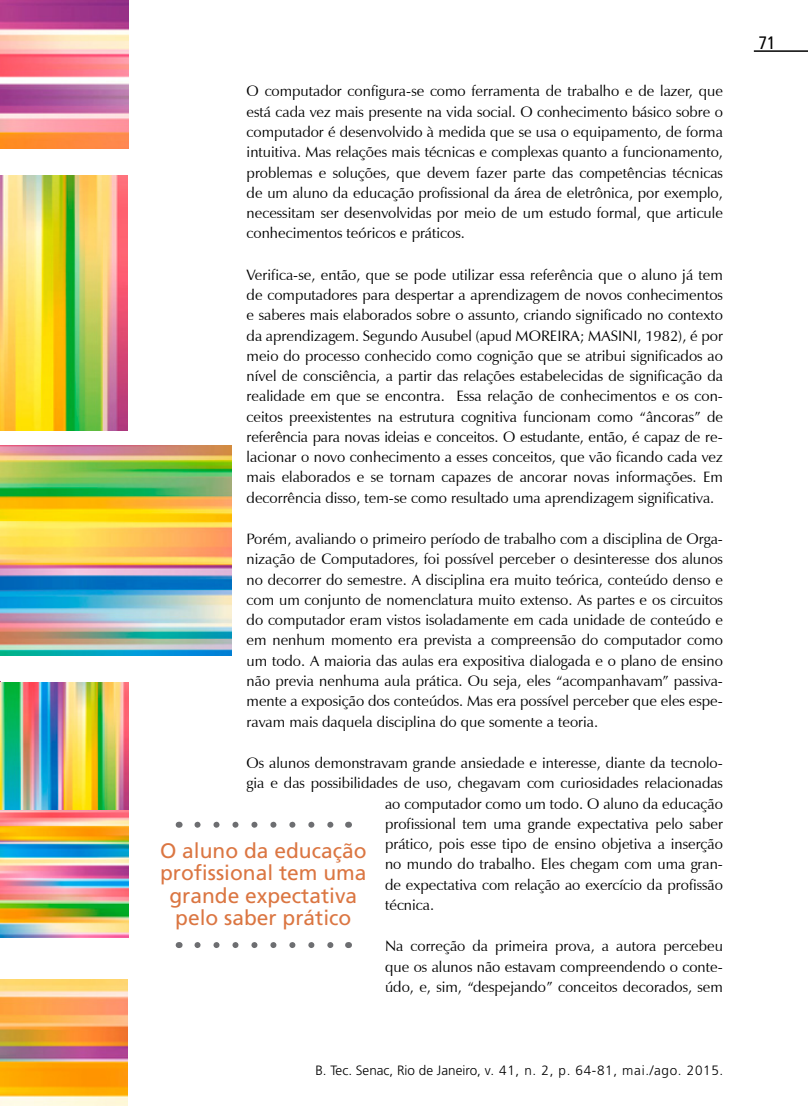
<style>
.page{position:relative;width:808px;height:1106px;background:#fff}
.page>*{position:absolute;margin:0;border:0;box-sizing:border-box;transform-origin:0 0}
.t1{font:21px/22.5px "Frutiger";color:#db7642;text-align:center}
.t2{font:condensed 18px "Frutiger";color:#000}
.t3{font:15px/20.2px "Zapf Humanist 601 BT";color:#000;text-align:justify}
.t4{font:300 13.5px "Frutiger";color:#000}
</style>
<div class="page">
<hr style="left:754px;top:50px;width:54px;height:2px;background:#000">
<img style="left:0;top:176px;width:128px;height:255px">
<img style="left:0;top:979px;width:128px;height:127px">
<img style="left:0;top:681px;width:129px;height:257px">
<img style="left:0;top:0;width:129px;height:148px">
<img style="left:0;top:446px;width:232px;height:209px">
<svg style="left:197px;top:821px;width:137px;height:6px"></svg>
<svg style="left:197px;top:942px;width:137px;height:6px"></svg>
<p class="t3" style="left:247px;top:81px;width:478px">O computador configura-se como ferramenta de trabalho e de lazer, que está cada vez mais presente na vida social. O conhecimento básico sobre o computador é desenvolvido à medida que se usa o equipamento, de forma intuitiva. Mas relações mais técnicas e complexas quanto a funcionamento, problemas e soluções, que devem fazer parte das competências técnicas de um aluno da educação profissional da área de eletrônica, por exemplo, necessitam ser desenvolvidas por meio de um estudo formal, que articule conhecimentos teóricos e práticos.</p>
<p class="t3" style="left:247px;top:264px;width:478px">Verifica-se, então, que se pode utilizar essa referência que o aluno já tem de computadores para despertar a aprendizagem de novos conhecimentos e saberes mais elaborados sobre o assunto, criando significado no contexto da aprendizagem. Segundo Ausubel (apud MOREIRA; MASINI, 1982), é por meio do processo conhecido como cognição que se atribui significados ao nível de consciência, a partir das relações estabelecidas de significação da realidade em que se encontra. Essa relação de conhecimentos e os con&shy;ceitos preexistentes na estrutura cognitiva funcionam como “âncoras” de referência para novas ideias e conceitos. O estudante, então, é capaz de re&shy;lacionar o novo conhecimento a esses conceitos, que vão ficando cada vez mais elaborados e se tornam capazes de ancorar novas informações. Em decorrência disso, tem-se como resultado uma aprendizagem significativa.</p>
<p class="t3" style="left:247px;top:529px;width:478px">Porém, avaliando o primeiro período de trabalho com a disciplina de Orga&shy;nização de Computadores, foi possível perceber o desinteresse dos alunos no decorrer do semestre. A disciplina era muito teórica, conteúdo denso e com um conjunto de nomenclatura muito extenso. As partes e os circuitos do computador eram vistos isoladamente em cada unidade de conteúdo e em nenhum momento era prevista a compreensão do computador como um todo. A maioria das aulas era expositiva dialogada e o plano de ensino não previa nenhuma aula prática. Ou seja, eles “acompanhavam” passiva&shy;mente a exposição dos conteúdos. Mas era possível perceber que eles espe&shy;ravam mais daquela disciplina do que somente a teoria.</p>
<p class="t3" style="left:247px;top:752px;width:478px">Os alunos demonstravam grande ansiedade e interesse, diante da tecnolo-</p>
<p class="t3" style="left:247px;top:773px;width:478px">gia e das possibilidades de uso, chegavam com curiosidades relacionadas</p>
<p class="t3" style="left:385px;top:793px;width:339px">ao computador como um todo. O aluno da educação</p>
<p class="t3" style="left:385px;top:813px;width:339px">profissional tem uma grande expectativa pelo saber</p>
<p class="t3" style="left:385px;top:833px;width:339px">prático, pois esse tipo de ensino objetiva a inserção</p>
<p class="t3" style="left:385px;top:854px;width:339px">no mundo do trabalho. Eles chegam com uma gran-</p>
<p class="t3" style="left:385px;top:874px;width:339px">de expectativa com relação ao exercício da profissão</p>
<p class="t3" style="left:385px;top:894px;width:51px">técnica.</p>
<p class="t3" style="left:385px;top:936px;width:339px">Na correção da primeira prova, a autora percebeu que os alunos não estavam compreendendo o conte&shy;údo, e, sim, “despejando” conceitos decorados, sem</p>
<h1 class="t1" style="left:160px;top:839px;width:208px">O aluno da educação profissional tem uma grande expectativa pelo saber prático</h1>
<p class="t4" style="left:315px;top:1062px;width:409px">B. Tec. Senac, Rio de Janeiro, v. 41, n. 2, p. 64-81, mai./ago. 2015.</p>
<p class="t2" style="left:759px;top:33px;width:19px">71</p>
</div>
